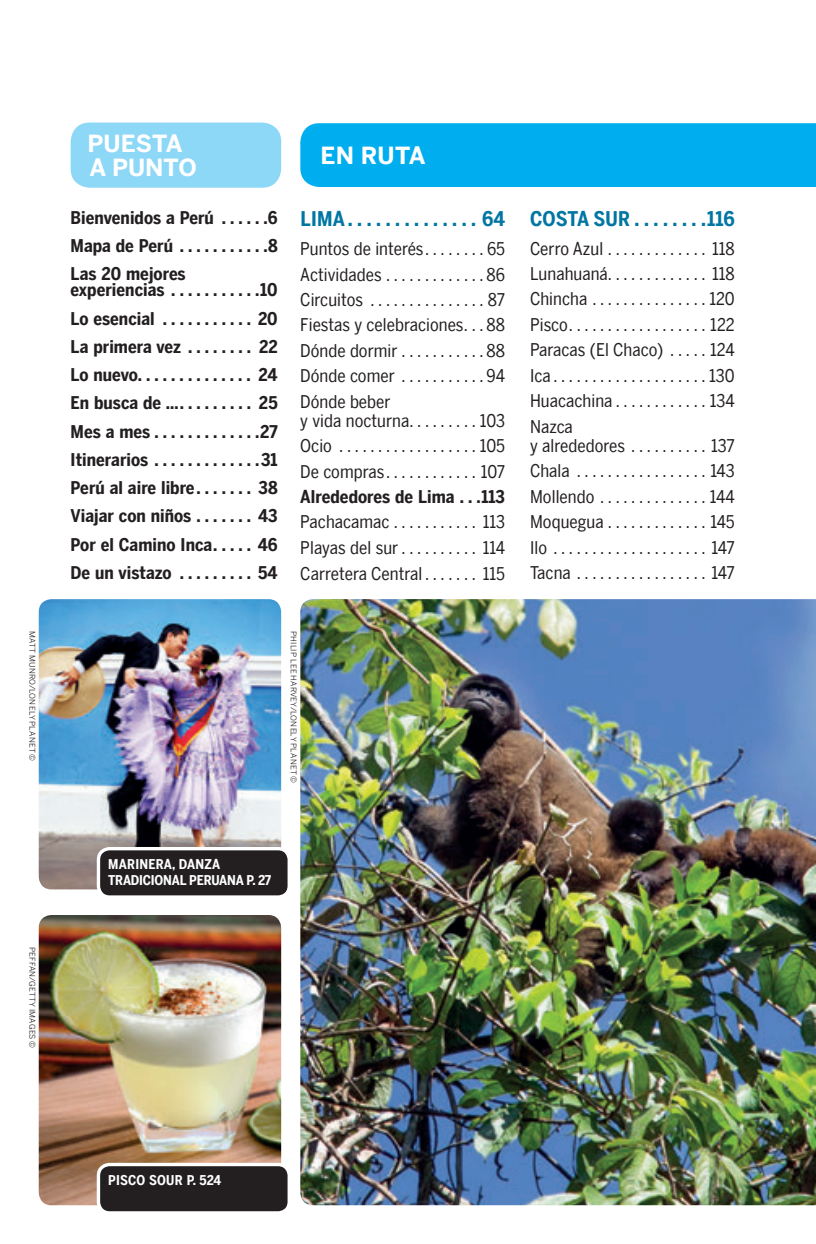
<style>
.page{position:relative;width:816px;height:1244px;background:#fff}
.page>*{position:absolute;margin:0;border:0;box-sizing:border-box;transform-origin:0 0}
.t1{font:700 23.62px/23.6px "LP Benton Sans";color:#fff}
.Contents_-_OTR_-_H1{font:700 20.25px "LP Benton Sans Cond";letter-spacing:.005em;color:#0076a3}
.Contents_-_OTR_-_H3{font:17.55px/19.1px "LP Benton Sans Cond";letter-spacing:.005em;color:#231f20}
.Contents{font:700 17.55px/16.2px "LP Benton Sans Cond";letter-spacing:.005em;color:#231f20}
.Contents_-_OTR_-_H2{font:700 17.55px "LP Benton Sans Cond";letter-spacing:.005em;color:#231f20}
.Caption_-_Contents{font:700 13.5px/15.8px "LP Benton Sans Cond";letter-spacing:-.015em;color:#fff}
.Caption_-_Contents-2{font:700 13.5px "LP Benton Sans Cond";letter-spacing:.01em;color:#fff}
.Credit{font:7.88px "LP Benton Sans";letter-spacing:.025em;color:#231f20}
</style>
<div class="page">
<div style="left:300px;top:123px;width:516px;height:64px;background:#00aeef"></div>
<div style="left:71px;top:123px;width:210px;height:65px;background:#8dd7f7;border-radius:19px"></div>
<img style="left:300px;top:599px;width:516px;height:606px">
<img style="left:39px;top:599px;width:242px;height:290px">
<div style="left:98px;top:848px;width:191px;height:49px;background:#231f20;border-radius:11px"></div>
<div style="left:97px;top:847px;width:194px;height:51px;border:3px solid #fff;border-radius:11px"></div>
<img style="left:39px;top:915px;width:242px;height:290px">
<div style="left:98px;top:1164px;width:191px;height:49px;background:#231f20;border-radius:11px"></div>
<div style="left:97px;top:1162px;width:194px;height:52px;border:3px solid #fff;border-radius:11px"></div>
<p class="t1" style="left:88px;top:132px;width:111px">PUESTA<br>A PUNTO</p>
<p class="Contents" style="left:71px;top:209px;width:209px">Bienvenidos a Perú . . . . . 6</p>
<p class="Contents" style="left:71px;top:237px;width:209px">Mapa de Perú . . . . . . . . . . 8</p>
<p class="Contents" style="left:71px;top:265px;width:208px">Las 20 mejores experiencias . . . . . . . . . . 10</p>
<p class="Contents" style="left:71px;top:310px;width:208px">Lo esencial . . . . . . . . . . . 20</p>
<p class="Contents" style="left:71px;top:338px;width:208px">La primera vez . . . . . . . . 22</p>
<p class="Contents" style="left:71px;top:366px;width:208px">Lo nuevo.............. 24</p>
<p class="Contents" style="left:71px;top:395px;width:208px">En busca de … . . . . . . . . . 25</p>
<p class="Contents" style="left:71px;top:423px;width:208px">Mes a mes . . . . . . . . . . . . 27</p>
<p class="Contents" style="left:71px;top:451px;width:208px">Itinerarios . . . . . . . . . . . . 31</p>
<p class="Contents" style="left:71px;top:479px;width:208px">Perú al aire libre . . . . . . . 38</p>
<p class="Contents" style="left:71px;top:508px;width:208px">Viajar con niños . . . . . . . 43</p>
<p class="Contents" style="left:71px;top:536px;width:208px">Por el Camino Inca . . . . . 46</p>
<p class="Contents" style="left:71px;top:564px;width:208px">De un vistazo . . . . . . . . . 54</p>
<p class="t1" style="left:320px;top:143px;width:107px">EN RUTA</p>
<p class="Contents_-_OTR_-_H1" style="left:300px;top:204px;width:206px">LIMA . . . . . . . . . . . . . . 64</p>
<p class="Contents_-_OTR_-_H3" style="left:300px;top:239px;width:206px">Puntos de interés . . . . . . . 65</p>
<p class="Contents_-_OTR_-_H3" style="left:300px;top:265px;width:206px">Actividades . . . . . . . . . . . . 86</p>
<p class="Contents_-_OTR_-_H3" style="left:300px;top:290px;width:206px">Circuitos . . . . . . . . . . . . . . . 87</p>
<p class="Contents_-_OTR_-_H3" style="left:300px;top:315px;width:206px">Fiestas y celebraciones . . 88</p>
<p class="Contents_-_OTR_-_H3" style="left:300px;top:341px;width:206px">Dónde dormir . . . . . . . . . . 88</p>
<p class="Contents_-_OTR_-_H3" style="left:300px;top:366px;width:206px">Dónde comer . . . . . . . . . . 94</p>
<p class="Contents_-_OTR_-_H3" style="left:300px;top:392px;width:206px">Dónde beber<br>y vida nocturna. . . . . . . . . 103</p>
<p class="Contents_-_OTR_-_H3" style="left:300px;top:436px;width:206px">Ocio . . . . . . . . . . . . . . . . . . 105</p>
<p class="Contents_-_OTR_-_H3" style="left:300px;top:461px;width:206px">De compras . . . . . . . . . . . . 107</p>
<p class="Contents_-_OTR_-_H2" style="left:300px;top:484px;width:206px">Alrededores de Lima . . 113</p>
<p class="Contents_-_OTR_-_H3" style="left:300px;top:512px;width:206px">Pachacamac . . . . . . . . . . . 113</p>
<p class="Contents_-_OTR_-_H3" style="left:300px;top:538px;width:206px">Playas del sur . . . . . . . . . . 114</p>
<p class="Contents_-_OTR_-_H3" style="left:300px;top:564px;width:206px">Carretera Central . . . . . . . 115</p>
<p class="Credit" style="left:37px;top:631px;width:131px;rotate:90deg">MATT MUNRO/LONELY PLANET ©</p>
<p class="Credit" style="left:299px;top:631px;width:153px;rotate:90deg">PHILIP LEE HARVEY/LONELY PLANET ©</p>
<p class="Contents_-_OTR_-_H1" style="left:530px;top:204px;width:206px">COSTA SUR . . . . . . . 116</p>
<p class="Contents_-_OTR_-_H3" style="left:530px;top:238px;width:206px">Cerro Azul . . . . . . . . . . . . . 118</p>
<p class="Contents_-_OTR_-_H3" style="left:530px;top:264px;width:206px">Lunahuaná............. 118</p>
<p class="Contents_-_OTR_-_H3" style="left:530px;top:289px;width:206px">Chincha . . . . . . . . . . . . . . . 120</p>
<p class="Contents_-_OTR_-_H3" style="left:530px;top:315px;width:206px">Pisco . . . . . . . . . . . . . . . . . . 122</p>
<p class="Contents_-_OTR_-_H3" style="left:530px;top:340px;width:206px">Paracas (El Chaco) . . . . . 124</p>
<p class="Contents_-_OTR_-_H3" style="left:530px;top:366px;width:206px">Ica . . . . . . . . . . . . . . . . . . . . 130</p>
<p class="Contents_-_OTR_-_H3" style="left:530px;top:391px;width:206px">Huacachina . . . . . . . . . . . . 134</p>
<p class="Contents_-_OTR_-_H3" style="left:530px;top:417px;width:206px">Nazca<br>y alrededores . . . . . . . . . . 137</p>
<p class="Contents_-_OTR_-_H3" style="left:530px;top:461px;width:206px">Chala . . . . . . . . . . . . . . . . . 143</p>
<p class="Contents_-_OTR_-_H3" style="left:530px;top:487px;width:206px">Mollendo . . . . . . . . . . . . . . 144</p>
<p class="Contents_-_OTR_-_H3" style="left:530px;top:512px;width:206px">Moquegua . . . . . . . . . . . . . 145</p>
<p class="Contents_-_OTR_-_H3" style="left:530px;top:537px;width:206px">Ilo . . . . . . . . . . . . . . . . . . . . 147</p>
<p class="Contents_-_OTR_-_H3" style="left:530px;top:563px;width:206px">Tacna . . . . . . . . . . . . . . . . . 147</p>
<p class="Credit" style="left:37px;top:947px;width:103px;rotate:90deg">PEFFAN/GETTY IMAGES ©</p>
<p class="Caption_-_Contents" style="left:108px;top:856px;width:164px">MARINERA, DANZA<br>TRADICIONAL PERUANA P. 27</p>
<p class="Caption_-_Contents-2" style="left:108px;top:1170px;width:115px">PISCO SOUR P. 524</p>
</div>
